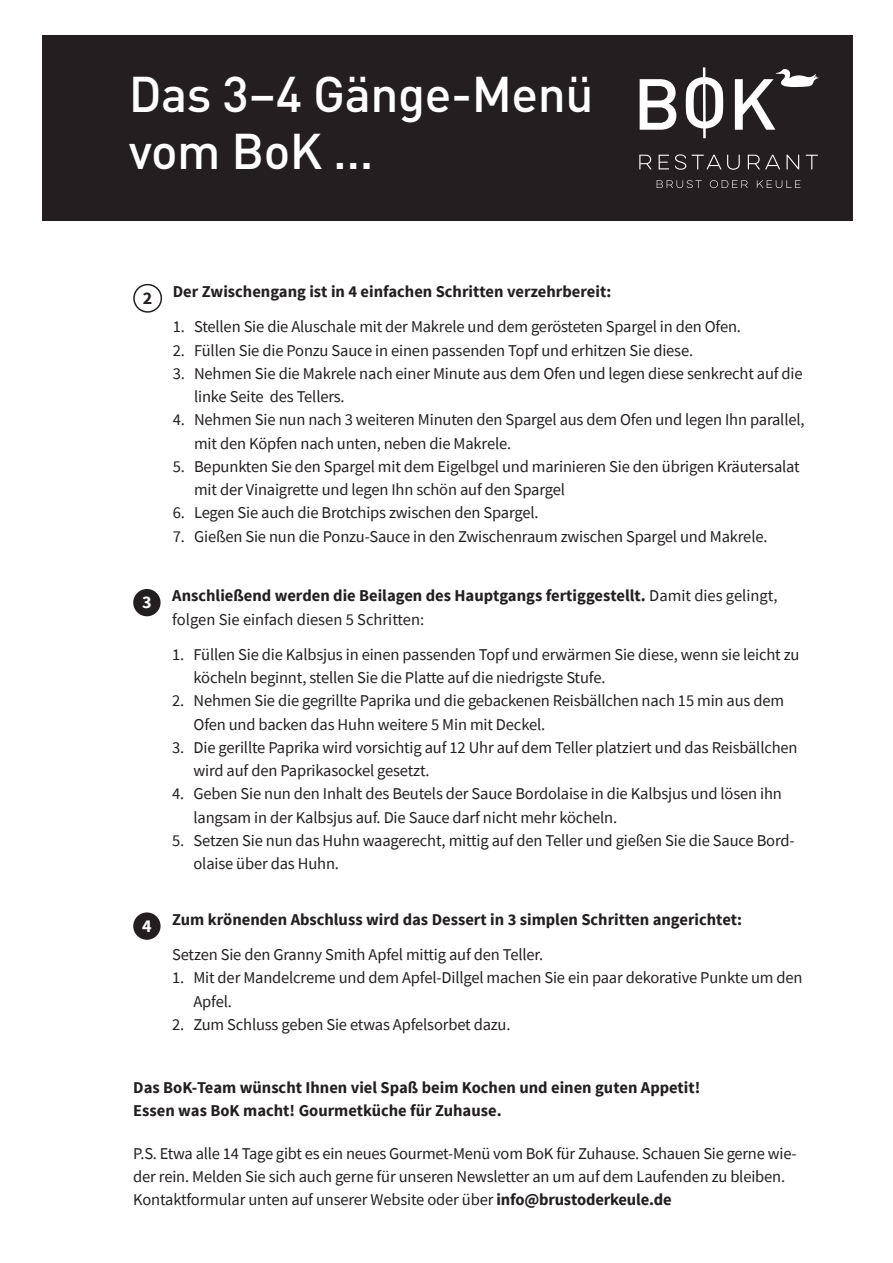
<style>
.page{position:relative;width:893px;height:1263px;background:#fff}
.page>*{position:absolute;margin:0;border:0;box-sizing:border-box;transform-origin:0 0}
.t1{font:500 49.5px/56.7px "DINOT";letter-spacing:-.01em;color:#fff}
.t2{font:700 18px "Source Sans Pro";color:#fff}
.t3{font:700 18px "Source Sans Pro";color:#231f20}
.t4{font:16.5px/23.2px "Source Sans Pro";letter-spacing:-.01em;color:#231f20}
.t5{font:700 16.5px/23.2px "Source Sans Pro";color:#231f20}
.s1{font-weight:400}
.s2{font-weight:700}
</style>
<div class="page">
<div style="left:133px;top:589px;width:28px;height:27px;background:#231f20;border-radius:50%"></div>
<div style="left:43px;top:35px;width:810px;height:185px;background:#231f20"></div>
<svg style="left:640px;top:67px;width:179px;height:71px"></svg>
<svg style="left:639px;top:154px;width:179px;height:34px"></svg>
<div style="left:133px;top:912px;width:28px;height:28px;background:#231f20;border-radius:50%"></div>
<div style="left:133px;top:284px;width:29px;height:29px;border:2px solid #231f20;border-radius:50%"></div>
<p class="t1" style="left:129px;top:61px;width:466px">Das 3–4 Gänge-Menü vom BoK ...</p>
<p class="t3" style="left:143px;top:286px;width:11px">2</p>
<p class="t5" style="left:173px;top:281px;width:440px">Der Zwischengang ist in 4 einfachen Schritten verzehrbereit:</p>
<p class="t4" style="left:173px;top:315px;width:570px">1. Stellen Sie die Aluschale mit der Makrele und dem gerösteten Spargel in den Ofen.</p>
<p class="t4" style="left:173px;top:338px;width:522px">2. Füllen Sie die Ponzu Sauce in einen passenden Topf und erhitzen Sie diese.</p>
<p class="t4" style="left:194px;top:362px;width:610px;text-indent:-21px">3. Nehmen Sie die Makrele nach einer Minute aus dem Ofen und legen diese senkrecht auf die linke Seite des Tellers.</p>
<p class="t4" style="left:194px;top:408px;width:612px;text-indent:-21px">4. Nehmen Sie nun nach 3 weiteren Minuten den Spargel aus dem Ofen und legen Ihn parallel, mit den Köpfen nach unten, neben die Makrele.</p>
<p class="t4" style="left:194px;top:455px;width:607px;text-indent:-21px">5. Bepunkten Sie den Spargel mit dem Eigelbgel und marinieren Sie den übrigen Kräutersalat mit der Vinaigrette und legen Ihn schön auf den Spargel</p>
<p class="t4" style="left:173px;top:501px;width:367px">6. Legen Sie auch die Brotchips zwischen den Spargel.</p>
<p class="t4" style="left:173px;top:524px;width:596px">7. Gießen Sie nun die Ponzu-Sauce in den Zwischenraum zwischen Spargel und Makrele.</p>
<p class="t2" style="left:142px;top:591px;width:11px">3</p>
<p class="t5" style="left:172px;top:585px;width:607px">Anschließend werden die Beilagen des Hauptgangs fertiggestellt. <span class="s1">Damit dies gelingt, folgen Sie einfach diesen 5 Schritten:</span></p>
<p class="t4" style="left:194px;top:643px;width:607px;text-indent:-21px">1. Füllen Sie die Kalbsjus in einen passenden Topf und erwärmen Sie diese, wenn sie leicht zu köcheln beginnt, stellen Sie die Platte auf die niedrigste Stufe.</p>
<p class="t4" style="left:194px;top:689px;width:592px;text-indent:-21px">2. Nehmen Sie die gegrillte Paprika und die gebackenen Reisbällchen nach 15 min aus dem<br>Ofen und backen das Huhn weitere 5 Min mit Deckel.</p>
<p class="t4" style="left:194px;top:736px;width:605px;text-indent:-21px">3. Die gerillte Paprika wird vorsichtig auf 12 Uhr auf dem Teller platziert und das Reisbällchen wird auf den Paprikasockel gesetzt.</p>
<p class="t4" style="left:194px;top:782px;width:590px;text-indent:-21px">4. Geben Sie nun den Inhalt des Beutels der Sauce Bordolaise in die Kalbsjus und lösen ihn langsam in der Kalbsjus auf. Die Sauce darf nicht mehr köcheln.</p>
<p class="t4" style="left:194px;top:829px;width:602px;text-indent:-21px">5. Setzen Sie nun das Huhn waagerecht, mittig auf den Teller und gießen Sie die Sauce Bord&shy;olaise über das Huhn.</p>
<p class="t2" style="left:142px;top:914px;width:11px">4</p>
<p class="t5" style="left:172px;top:908px;width:571px">Zum krönenden Abschluss wird das Dessert in 3 simplen Schritten angerichtet:</p>
<p class="t4" style="left:172px;top:943px;width:373px">Setzen Sie den Granny Smith Apfel mittig auf den Teller.</p>
<p class="t4" style="left:193px;top:966px;width:611px;text-indent:-21px">1. Mit der Mandelcreme und dem Apfel-Dillgel machen Sie ein paar dekorative Punkte um den<br>Apfel.</p>
<p class="t4" style="left:172px;top:1013px;width:340px">2. Zum Schluss geben Sie etwas Apfelsorbet dazu.</p>
<p class="t5" style="left:133px;top:1076px;width:569px">Das BoK-Team wünscht Ihnen viel Spaß beim Kochen und einen guten Appetit!</p>
<p class="t5" style="left:133px;top:1099px;width:370px">Essen was BoK macht! Gourmetküche für Zuhause.</p>
<p class="t4" style="left:133px;top:1142px;width:665px">P.S. Etwa alle 14 Tage gibt es ein neues Gourmet-Menü vom BoK für Zuhause. Schauen Sie gerne wie&shy;der rein. Melden Sie sich auch gerne für unseren Newsletter an um auf dem Laufenden zu bleiben.<br>Kontaktformular unten auf unserer Website oder über <span class="s2">info@brustoderkeule.de</span></p>
</div>
